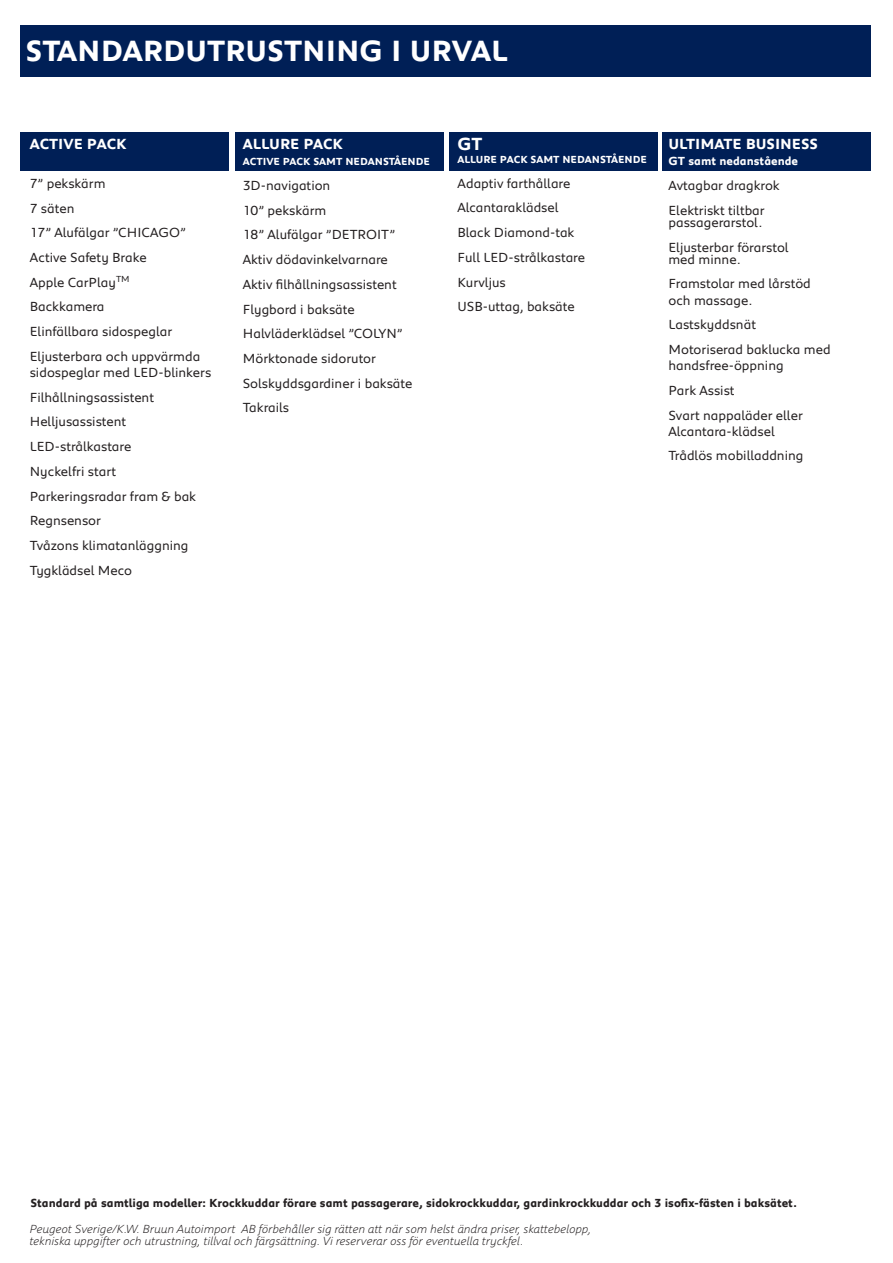
<style>
.page{position:relative;width:893px;height:1263px;background:#fff}
.page>*{position:absolute;margin:0;border:0;box-sizing:border-box;transform-origin:0 0}
.t1{font:700 30px "Peugeot";color:#fff}
.t2{font:700 18px "Peugeot";color:#fff}
.t3{font:700 15px "Peugeot";color:#fff}
.t4{font:13.5px/16.2px "Peugeot";color:#231f20}
.t5{font:italic 300 12px/12px "Peugeot";color:#231f20}
.t6{font:700 12px "Peugeot";color:#231f20}
.t7{font:700 12px "Peugeot";color:#fff}
.t8{font:700 10.5px "Peugeot";color:#fff}
</style>
<div class="page">
<div style="left:20px;top:133px;width:209px;height:38px;background:#001f56"></div>
<div style="left:449px;top:133px;width:208px;height:38px;background:#001f56"></div>
<div style="left:20px;top:26px;width:851px;height:51px;background:#001f56"></div>
<div style="left:235px;top:132px;width:208px;height:39px;background:#001f56"></div>
<div style="left:662px;top:133px;width:208px;height:38px;background:#001f56"></div>
<p class="t1" style="left:26px;top:30px;width:484px">STANDARDUTRUSTNING I URVAL</p>
<p class="t3" style="left:30px;top:133px;width:98px">ACTIVE PACK</p>
<p class="t4" style="left:30px;top:174px;width:77px">7” pekskärm</p>
<p class="t4" style="left:30px;top:199px;width:46px">7 säten</p>
<p class="t4" style="left:30px;top:224px;width:158px">17” Alufälgar ”CHICAGO”</p>
<p class="t4" style="left:30px;top:249px;width:118px">Active Safety Brake</p>
<p class="t4" style="left:30px;top:273px;width:101px">Apple CarPlay<sup>TM</sup></p>
<p class="t4" style="left:30px;top:298px;width:76px">Backkamera</p>
<p class="t4" style="left:30px;top:323px;width:144px">Elinfällbara sidospeglar</p>
<p class="t4" style="left:30px;top:347px;width:183px">Eljusterbara och uppvärmda sidospeglar med LED-blinkers</p>
<p class="t4" style="left:30px;top:388px;width:126px">Filhållningsassistent</p>
<p class="t4" style="left:30px;top:413px;width:98px">Helljusassistent</p>
<p class="t4" style="left:30px;top:438px;width:103px">LED-strålkastare</p>
<p class="t4" style="left:30px;top:462px;width:88px">Nyckelfri start</p>
<p class="t4" style="left:30px;top:487px;width:168px">Parkeringsradar fram &amp; bak</p>
<p class="t4" style="left:30px;top:512px;width:73px">Regnsensor</p>
<p class="t4" style="left:30px;top:536px;width:160px">Tvåzons klimatanläggning</p>
<p class="t4" style="left:30px;top:561px;width:104px">Tygklädsel Meco</p>
<p class="t3" style="left:243px;top:134px;width:102px">ALLURE PACK</p>
<p class="t8" style="left:243px;top:155px;width:189px">ACTIVE PACK SAMT NEDANSTÅENDE</p>
<p class="t4" style="left:243px;top:177px;width:89px">3D-navigation</p>
<p class="t4" style="left:243px;top:201px;width:85px">10” pekskärm</p>
<p class="t4" style="left:243px;top:226px;width:154px">18” Alufälgar ”DETROIT”</p>
<p class="t4" style="left:243px;top:251px;width:147px">Aktiv dödavinkelvarnare</p>
<p class="t4" style="left:243px;top:275px;width:155px">Aktiv filhållningsassistent</p>
<p class="t4" style="left:243px;top:300px;width:113px">Flygbord i baksäte</p>
<p class="t4" style="left:243px;top:325px;width:161px">Halvläderklädsel ”COLYN”</p>
<p class="t4" style="left:243px;top:350px;width:135px">Mörktonade sidorutor</p>
<p class="t4" style="left:243px;top:374px;width:171px">Solskyddsgardiner i baksäte</p>
<p class="t4" style="left:243px;top:399px;width:48px">Takrails</p>
<p class="t2" style="left:457px;top:132px;width:27px">GT</p>
<p class="t8" style="left:457px;top:152px;width:191px">ALLURE PACK SAMT NEDANSTÅENDE</p>
<p class="t4" style="left:457px;top:174px;width:114px">Adaptiv farthållare</p>
<p class="t4" style="left:457px;top:199px;width:103px">Alcantaraklädsel</p>
<p class="t4" style="left:457px;top:224px;width:118px">Black Diamond-tak</p>
<p class="t4" style="left:457px;top:248px;width:129px">Full LED-strålkastare</p>
<p class="t4" style="left:457px;top:273px;width:50px">Kurvljus</p>
<p class="t4" style="left:457px;top:298px;width:119px">USB-uttag, baksäte</p>
<p class="t3" style="left:668px;top:134px;width:151px">ULTIMATE BUSINESS</p>
<p class="t7" style="left:668px;top:153px;width:131px">GT samt nedanstående</p>
<p class="t4" style="left:668px;top:177px;width:113px">Avtagbar dragkrok</p>
<p class="t4" style="left:668px;top:203px;width:98px;line-height:12px">Elektriskt tiltbar passagerarstol.</p>
<p class="t4" style="left:668px;top:240px;width:122px;line-height:12px">Eljusterbar förarstol med minne.</p>
<p class="t4" style="left:668px;top:275px;width:144px">Framstolar med lårstöd och massage.</p>
<p class="t4" style="left:668px;top:316px;width:89px">Lastskyddsnät</p>
<p class="t4" style="left:668px;top:340px;width:164px">Motoriserad baklucka med handsfree-öppning</p>
<p class="t4" style="left:668px;top:381px;width:68px">Park Assist</p>
<p class="t4" style="left:668px;top:406px;width:136px">Svart nappaläder eller<br>Alcantara-klädsel</p>
<p class="t4" style="left:668px;top:447px;width:137px">Trådlös mobilladdning</p>
<p class="t6" style="left:30px;top:1195px;width:768px">Standard på samtliga modeller: Krockkuddar förare samt passagerare, sidokrockkuddar, gardinkrockkuddar och 3 isofix-fästen i baksätet.</p>
<p class="t5" style="left:30px;top:1222px;width:563px">Peugeot Sverige/K.W. Bruun Autoimport AB förbehåller sig rätten att när som helst ändra priser, skattebelopp, tekniska uppgifter och utrustning, tillval och färgsättning. Vi reserverar oss för eventuella tryckfel.</p>
</div>
